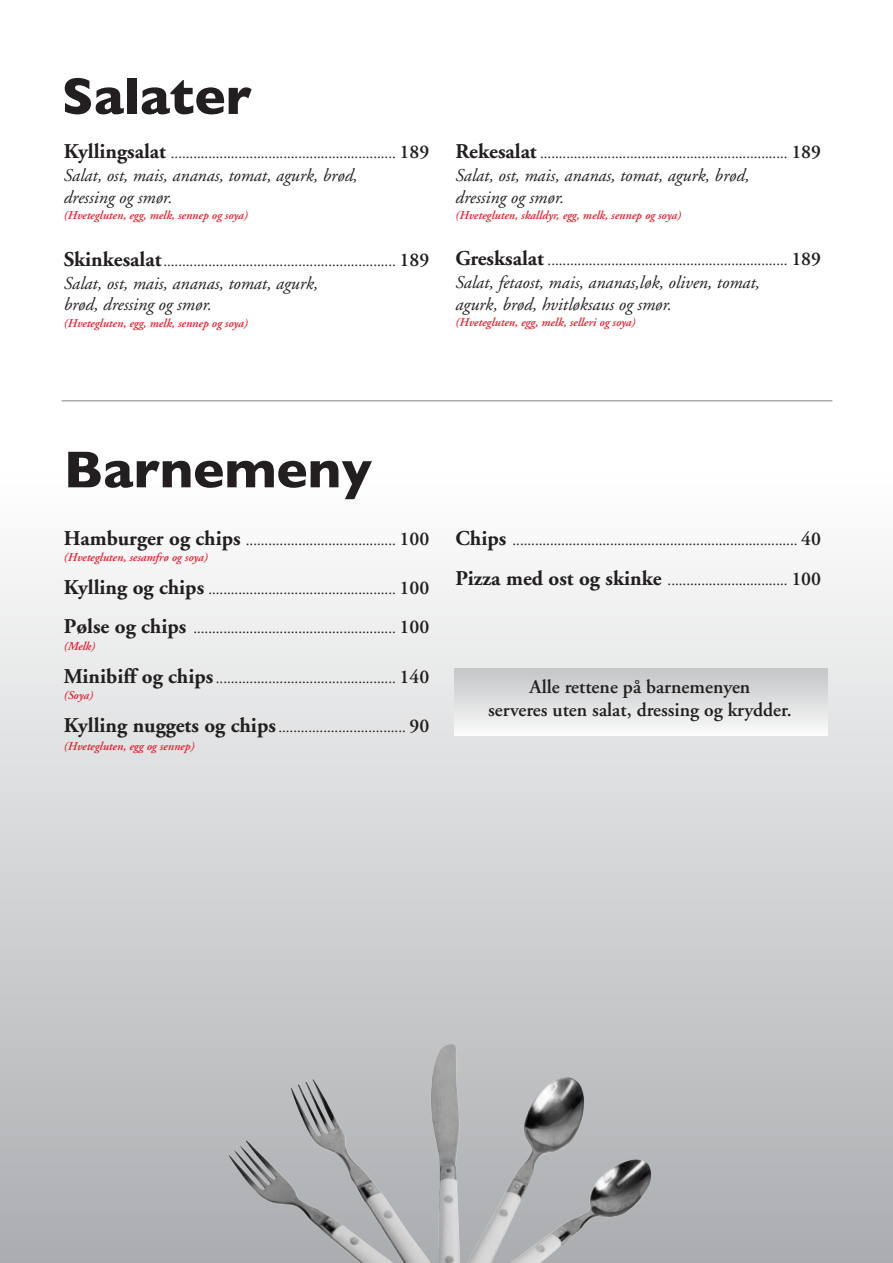
<style>
.page{position:relative;width:893px;height:1263px;background:#fff}
.page>*{position:absolute;margin:0;border:0;box-sizing:border-box;transform-origin:0 0}
.t1{font:700 52.5px "Gill Sans";color:#231f20}
.t2{font:600 19.5px "Adobe Garamond";color:#231f20}
.t3{font:italic 18px/21.6px "Adobe Garamond";color:#231f20}
.t4{font:15px "Adobe Garamond";color:#231f20}
.t5{font:italic 600 12px "Adobe Garamond";color:#e81d2c}
.s1{font-weight:700;font-size:21px}
.s2{font-weight:600;font-size:19.5px}
</style>
<div class="page">
<div style="left:0;top:472px;width:893px;height:791px;background:linear-gradient(to bottom,#fefefe,#aaadb0)"></div>
<img style="left:228px;top:1084px;width:423px;height:179px">
<div style="left:454px;top:668px;width:373px;height:67px;background:linear-gradient(to bottom,#c2c4c6,#fafafa)"></div>
<hr style="left:62px;top:400px;width:770px;height:1px;background:#a8a9ad">
<p class="t1" style="left:62px;top:66px;width:191px">Salater</p>
<p class="t4" style="left:64px;top:148px;width:367px"><span class="s1">Kyllingsalat</span> ............................................................ <span class="s2">189</span></p>
<p class="t3" style="left:64px;top:167px;width:295px">Salat, ost, mais, ananas, tomat, agurk, brød, dressing og smør.</p>
<p class="t5" style="left:64px;top:211px;width:186px">(Hvetegluten, egg, melk, sennep og soya)</p>
<p class="t4" style="left:64px;top:255px;width:367px"><span class="s1">Skinkesalat</span>.............................................................. <span class="s2">189</span></p>
<p class="t3" style="left:64px;top:274px;width:256px">Salat, ost, mais, ananas, tomat, agurk,</p>
<p class="t3" style="left:64px;top:295px;width:150px">brød, dressing og smør.</p>
<p class="t5" style="left:64px;top:318px;width:186px">(Hvetegluten, egg, melk, sennep og soya)</p>
<p class="t4" style="left:455px;top:148px;width:367px"><span class="s1">Rekesalat</span> .................................................................. <span class="s2">189</span></p>
<p class="t3" style="left:455px;top:167px;width:295px">Salat, ost, mais, ananas, tomat, agurk, brød, dressing og smør.</p>
<p class="t5" style="left:455px;top:211px;width:227px">(Hvetegluten, skalldyr, egg, melk, sennep og soya)</p>
<p class="t4" style="left:455px;top:254px;width:367px"><span class="s1">Gresksalat</span> ................................................................ <span class="s2">189</span></p>
<p class="t3" style="left:455px;top:273px;width:306px">Salat, fetaost, mais, ananas,løk, oliven, tomat, agurk, brød, hvitløksaus og smør.</p>
<p class="t5" style="left:455px;top:317px;width:182px">(Hvetegluten, egg, melk, selleri og soya)</p>
<p class="t1" style="left:64px;top:439px;width:309px">Barnemeny</p>
<p class="t4" style="left:64px;top:534px;width:367px"><span class="s1">Hamburger og chips</span> ........................................ <span class="s2">100</span></p>
<p class="t5" style="left:64px;top:552px;width:146px">(Hvetegluten, sesamfrø og soya)</p>
<p class="t4" style="left:64px;top:583px;width:367px"><span class="s1">Kylling og chips</span> .................................................. <span class="s2">100</span></p>
<p class="t4" style="left:64px;top:622px;width:367px"><span class="s1">Pølse og chips</span> ...................................................... <span class="s2">100</span></p>
<p class="t5" style="left:64px;top:641px;width:33px">(Melk)</p>
<p class="t4" style="left:64px;top:672px;width:367px"><span class="s1">Minibiff og chips</span> ................................................ <span class="s2">140</span></p>
<p class="t5" style="left:64px;top:690px;width:31px">(Soya)</p>
<p class="t4" style="left:64px;top:721px;width:367px"><span class="s1">Kylling nuggets og chips</span> .................................. <span class="s2">90</span></p>
<p class="t5" style="left:64px;top:741px;width:132px">(Hvetegluten, egg og sennep)</p>
<p class="t4" style="left:455px;top:534px;width:367px"><span class="s1">Chips</span> ............................................................................ <span class="s2">40</span></p>
<p class="t4" style="left:455px;top:574px;width:367px"><span class="s1">Pizza med ost og skinke</span> ................................ <span class="s2">100</span></p>
<p class="t2" style="left:529px;top:678px;width:222px">Alle rettene på barnemenyen</p>
<p class="t2" style="left:488px;top:702px;width:305px">serveres uten salat, dressing og krydder.</p>
</div>
